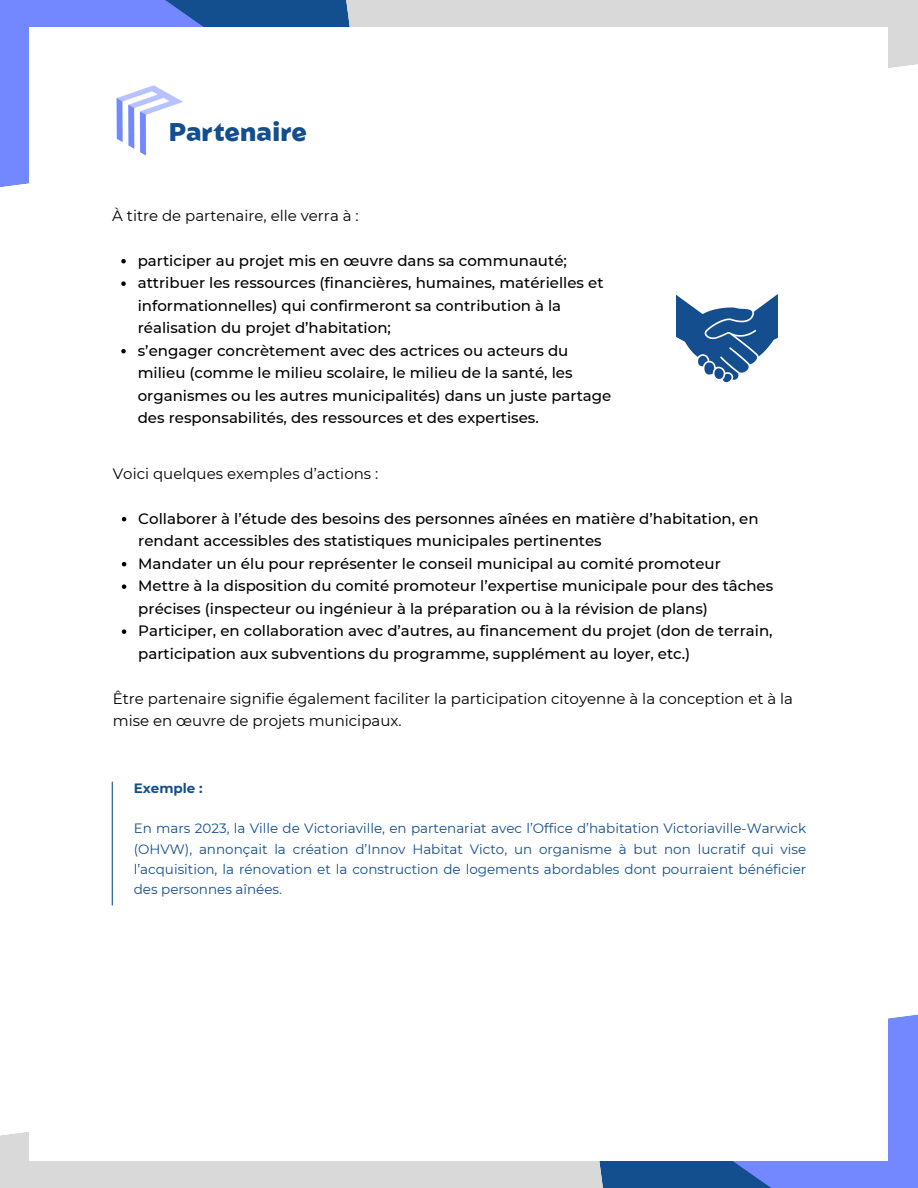
<style>
.page{position:relative;width:918px;height:1188px;background:#fff}
.page>*{position:absolute;margin:0;border:0;box-sizing:border-box;transform-origin:0 0}
.t1{font:900 25.5px "Geom";color:#134e8e}
.t2{font:500 15px/22.5px "Montserrat";color:#000}
.t3{font:15px/22.5px "Montserrat";color:#000}
.t4{font:13.5px/20.2px "Montserrat";color:#134e8e;text-align:justify}
.t5{font:700 13.5px "Montserrat";color:#134e8e}
</style>
<div class="page">
<div style="left:0;top:1132px;width:586px;height:56px;background:#d9d9d9"></div>
<div style="left:364px;top:0;width:554px;height:68px;background:#d9d9d9"></div>
<svg style="left:586px;top:1014px;width:332px;height:174px;background:#5978db"></svg>
<svg style="left:0;top:0;width:364px;height:187px;background:#5979db"></svg>
<div style="left:30px;top:27px;width:858px;height:1134px;background:#fff"></div>
<svg style="left:121px;top:259px;width:5px;height:4px"></svg>
<svg style="left:121px;top:281px;width:5px;height:5px"></svg>
<svg style="left:121px;top:349px;width:5px;height:4px"></svg>
<img style="left:116px;top:85px;width:67px;height:71px">
<hr style="left:112px;top:782px;width:1px;height:123px;background:#134e8e">
<svg style="left:122px;top:517px;width:4px;height:4px"></svg>
<svg style="left:122px;top:562px;width:4px;height:4px"></svg>
<svg style="left:122px;top:584px;width:4px;height:5px"></svg>
<svg style="left:122px;top:629px;width:4px;height:5px"></svg>
<img style="left:676px;top:294px;width:102px;height:89px">
<p class="t1" style="left:169px;top:122px;width:140px">Partenaire</p>
<p class="t3" style="left:112px;top:204px;width:248px">À titre de partenaire, elle verra à :</p>
<p class="t2" style="left:138px;top:249px;width:431px">participer au projet mis en œuvre dans sa communauté;</p>
<p class="t2" style="left:138px;top:272px;width:467px">attribuer les ressources (financières, humaines, matérielles et informationnelles) qui confirmeront sa contribution à la réalisation du projet d’habitation;</p>
<p class="t2" style="left:138px;top:339px;width:475px">s’engager concrètement avec des actrices ou acteurs du milieu (comme le milieu scolaire, le milieu de la santé, les organismes ou les autres municipalités) dans un juste partage des responsabilités, des ressources et des expertises.</p>
<p class="t3" style="left:113px;top:462px;width:267px">Voici quelques exemples d’actions :</p>
<p class="t2" style="left:138px;top:507px;width:622px">Collaborer à l’étude des besoins des personnes aînées en matière d’habitation, en rendant accessibles des statistiques municipales pertinentes</p>
<p class="t2" style="left:138px;top:552px;width:584px">Mandater un élu pour représenter le conseil municipal au comité promoteur</p>
<p class="t2" style="left:138px;top:575px;width:636px">Mettre à la disposition du comité promoteur l’expertise municipale pour des tâches précises (inspecteur ou ingénieur à la préparation ou à la révision de plans)</p>
<p class="t2" style="left:138px;top:620px;width:636px">Participer, en collaboration avec d’autres, au financement du projet (don de terrain, participation aux subventions du programme, supplément au loyer, etc.)</p>
<p class="t3" style="left:113px;top:687px;width:682px">Être partenaire signifie également faciliter la participation citoyenne à la conception et à la mise en œuvre de projets municipaux.</p>
<p class="t5" style="left:134px;top:780px;width:71px">Exemple :</p>
<p class="t4" style="left:134px;top:818px;width:674px">En mars 2023, la Ville de Victoriaville, en partenariat avec l’Office d’habitation Victoriaville-Warwick (OHVW), annonçait la création d’Innov Habitat Victo, un organisme à but non lucratif qui vise l’acquisition, la rénovation et la construction de logements abordables dont pourraient bénéficier des personnes aînées.</p>
</div>
